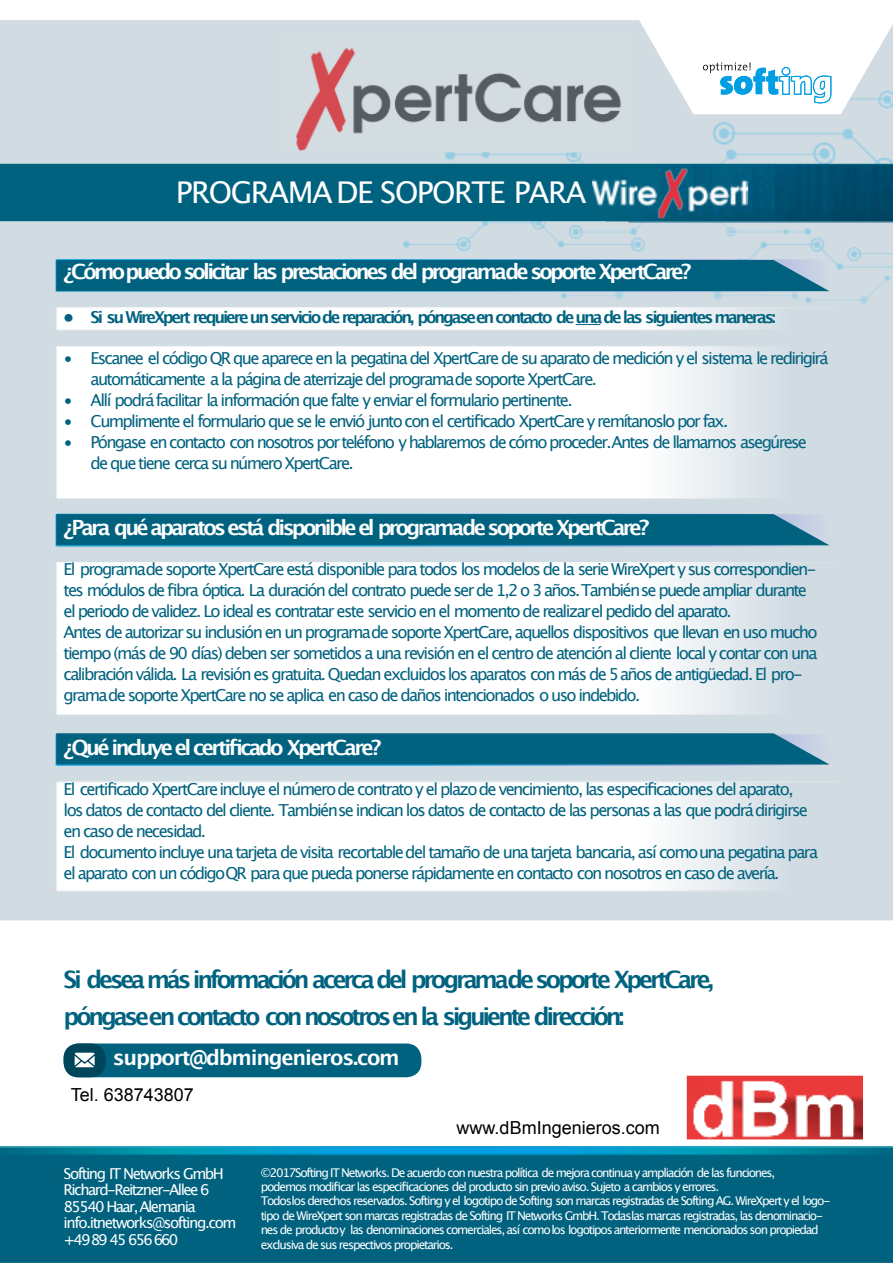
<style>
.page{position:relative;width:893px;height:1263px;background:#fff}
.page>*{position:absolute;margin:0;border:0;box-sizing:border-box;transform-origin:0 0}
.t1{font:30px "Lucida Grande";letter-spacing:-.045em;color:#fff}
.t2{font:700 24px/37.5px "Lucida Grande";letter-spacing:-.135em;color:#00627f}
.t3{font:700 21px "Lucida Grande";letter-spacing:-.13em;color:#fff}
.t4{font:700 21px "Lucida Grande";letter-spacing:-.06em;color:#fff}
.t5{font:18px "Arial";color:#000}
.t6{font:16.5px/21px "Lucida Grande";letter-spacing:-.1em;color:#00627f}
.t7{font:700 16.5px "Lucida Grande";letter-spacing:-.135em;color:#00627f}
.t8{font:15px/16.5px "Lucida Grande";letter-spacing:-.1em;color:#fff}
.t9{font:12px/14.4px "Lucida Grande";letter-spacing:-.105em;color:#fff}
</style>
<div class="page">
<div style="left:0;top:0;width:892px;height:921px;background:#d0dbe2"></div>
<img style="left:403px;top:114px;width:489px;height:189px">
<div style="left:0;top:0;width:892px;height:20px;background:#fff"></div>
<div style="left:0;top:164px;width:892px;height:57px;background:#00627f"></div>
<img style="left:607px;top:165px;width:285px;height:57px">
<div style="left:0;top:1146px;width:892px;height:117px;background:#00627f"></div>
<img style="left:0;top:1146px;width:892px;height:9px">
<svg style="left:64px;top:1044px;width:357px;height:33px;background:#086480"></svg>
<img style="left:55px;top:260px;width:776px;height:33px">
<svg style="left:56px;top:259px;width:772px;height:33px;background:#0c6a87"></svg>
<img style="left:56px;top:308px;width:709px;height:191px">
<svg style="left:575px;top:324px;width:26px;height:1px"></svg>
<svg style="left:639px;top:20px;width:253px;height:94px"></svg>
<svg style="left:56px;top:514px;width:772px;height:32px;background:#096784"></svg>
<img style="left:55px;top:563px;width:774px;height:202px">
<svg style="left:56px;top:733px;width:772px;height:32px;background:#096784"></svg>
<img style="left:56px;top:782px;width:711px;height:109px">
<img style="left:592px;top:168px;width:156px;height:51px">
<img style="left:296px;top:48px;width:335px;height:104px">
<img style="left:686px;top:1076px;width:177px;height:63px">
<h1 class="t1" style="left:176px;top:174px;width:412px">PROGRAMADE SOPORTE PARA</h1>
<p class="t3" style="left:64px;top:258px;width:629px">¿Cómopuedo solicitar las prestaciones del programade soporte XpertCare?</p>
<p class="t7" style="left:64px;top:307px;width:713px">• Si su WireXpert requiere un servicio de reparación, póngaseen contacto de una de las siguientes maneras:</p>
<p class="t6" style="left:91px;top:347px;width:739px;text-indent:-27px">• Escanee el código QR que aparece en la pegatina del XpertCare de su aparato de medición y el sistema le redirigirá automáticamente a la página de aterrizaje del programade soporte XpertCare.</p>
<p class="t6" style="left:64px;top:389px;width:510px">• Allí podrá facilitar la información que falte y enviar el formulario pertinente.</p>
<p class="t6" style="left:64px;top:410px;width:666px">• Cumplimente el formulario que se le envió junto con el certificado XpertCare y remítanoslo por fax.</p>
<p class="t6" style="left:91px;top:431px;width:718px;text-indent:-27px">• Póngase en contacto con nosotros por teléfono y hablaremos de cómo proceder.Antes de llamarnos asegúrese de que tiene cerca su número XpertCare.</p>
<p class="t3" style="left:64px;top:515px;width:587px">¿Para qué aparatos está disponible el programade soporte XpertCare?</p>
<p class="t6" style="left:64px;top:558px;width:755px">El programade soporte XpertCare está disponible para todos los modelos de la serie WireXpert y sus correspondien&shy;tes módulos de fibra óptica. La duración del contrato puede ser de 1,2 o 3 años.Tambiénse puede ampliar durante el periodo de validez. Lo ideal es contratar este servicio en el momento de realizarel pedido del aparato.<br>Antes de autorizar su inclusión en un programade soporte XpertCare, aquellos dispositivos que llevan en uso mucho tiempo (más de 90 días) deben ser sometidos a una revisión en el centro de atención al cliente local y contar con una calibración válida. La revisión es gratuita. Quedan excluidos los aparatos con más de 5años de antigüedad. El pro&shy;gramade soporte XpertCare no se aplica en caso de daños intencionados o uso indebido.</p>
<p class="t3" style="left:64px;top:734px;width:319px">¿Qué incluye el certificado XpertCare?</p>
<p class="t6" style="left:64px;top:778px;width:756px">El certificado XpertCare incluye el número de contrato y el plazo de vencimiento, las especificaciones del aparato,<br>los datos de contacto del cliente. Tambiénse indican los datos de contacto de las personas a las que podrá dirigirse en caso de necesidad.<br>El documento incluye una tarjeta de visita recortable del tamaño de una tarjeta bancaria, así comouna pegatina para el aparato con un códigoQR para que pueda ponerse rápidamente en contacto con nosotros en caso de avería.</p>
<h2 class="t2" style="left:64px;top:960px;width:651px">Si desea más información acerca del programade soporte XpertCare, póngaseen contacto con nosotros en la siguiente dirección:</h2>
<p class="t4" style="left:113px;top:1045px;width:288px">support@dbmingenieros.com</p>
<p class="t5" style="left:71px;top:1084px;width:125px">Tel. 638743807</p>
<p class="t8" style="left:64px;top:1165px;width:174px">Softing IT Networks GmbH<br>Richard-Reitzner-Allee 6<br>85540 Haar, Alemania info.itnetworks@softing.com +4989 45 656 660</p>
<p class="t5" style="left:456px;top:1117px;width:205px">www.dBmIngenieros.com</p>
<p class="t9" style="left:261px;top:1165px;width:571px">©2017Softing IT Networks. De acuerdo con nuestra política de mejora continua y ampliación de las funciones,<br>podemos modificar las especificaciones del producto sin previo aviso. Sujeto a cambios y errores.<br>Todoslos derechos reservados. Softing y el logotipo de Softing son marcas registradas de Softing AG. WireXpert y el logo&shy;tipo de WireXpert son marcas registradas de Softing IT Networks GmbH. Todaslas marcas registradas, las denominacio&shy;nes de productoy las denominaciones comerciales, así comolos logotipos anteriormente mencionados son propiedad exclusiva de sus respectivos propietarios.</p>
</div>
